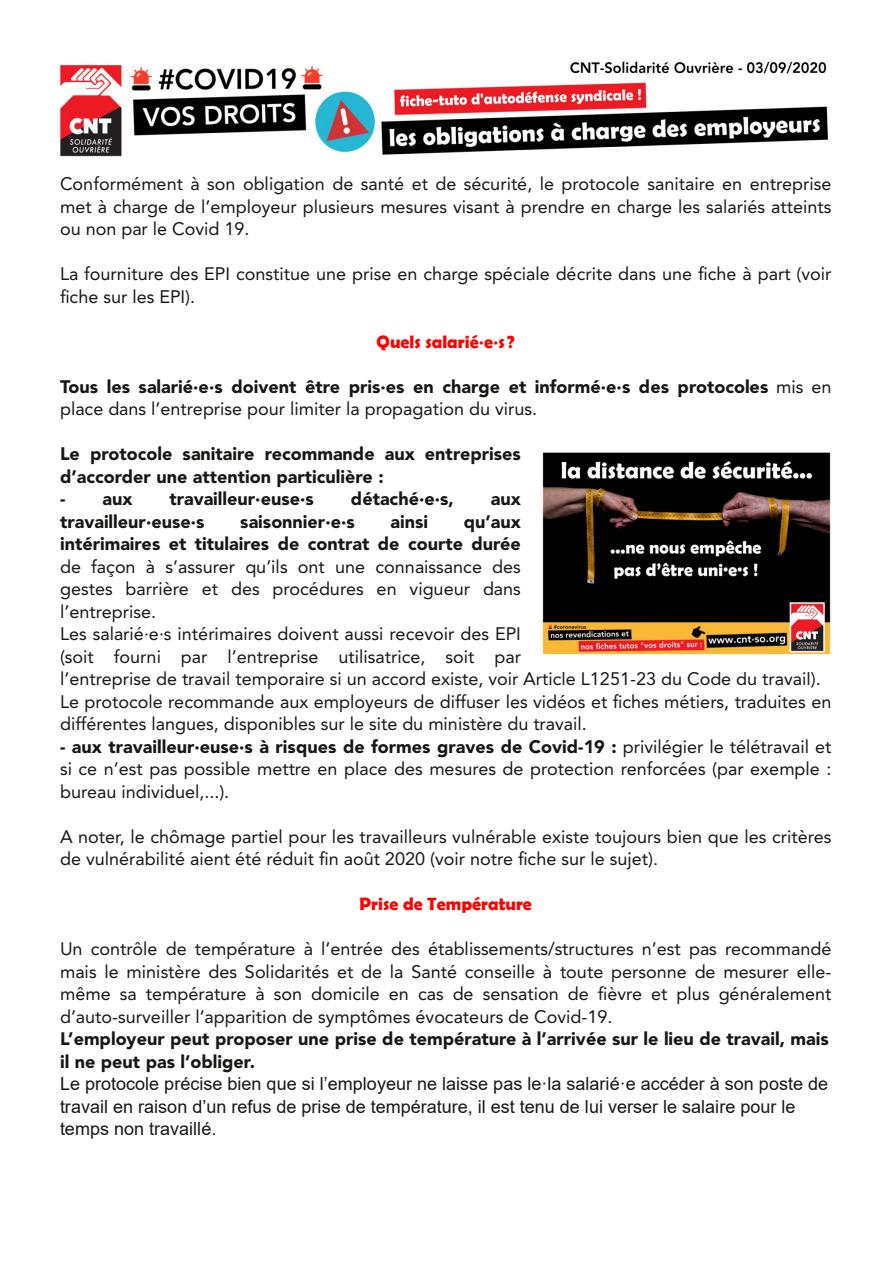
<style>
.page{position:relative;width:893px;height:1263px;background:#fff}
.page>*{position:absolute;margin:0;border:0;box-sizing:border-box;transform-origin:0 0}
.t1{font:18px/22.5px "Avenir LT Std";color:#181715;text-align:justify}
.t2{font:900 18px/22.5px "Avenir LT Std";color:#181715}
.t3{font:18px/22.5px "Arial";color:#181715}
.t4{font:700 18px "Berlin Sans FB Demi";color:#f00}
.s1{font-family:"Avenir LT Std";font-weight:900}
.s2{font-weight:400}
.s3{font-weight:900}
.s4{font-family:"Arial"}
</style>
<div class="page">
<img style="left:542px;top:452px;width:289px;height:203px">
<img style="left:60px;top:61px;width:768px;height:96px">
<p class="t1" style="left:60px;top:174px;width:773px">Conformément à son obligation de santé et de sécurité, le protocole sanitaire en entreprise met à charge de l’employeur plusieurs mesures visant à prendre en charge les salariés atteints ou non par le Covid 19.</p>
<p class="t1" style="left:60px;top:264px;width:773px">La fourniture des EPI constitue une prise en charge spéciale décrite dans une fiche à part (voir fiche sur les EPI).</p>
<p class="t4" style="left:377px;top:331px;width:140px">Quels salarié<span class="s1">·</span>e<span class="s1">·</span>s ?</p>
<p class="t2" style="left:60px;top:377px;width:773px">Tous les salarié·e·s doivent être pris·es en charge et informé·e·s des protocoles <span class="s2">mis en place dans l’entreprise pour limiter la propagation du virus.</span></p>
<p class="t2" style="left:60px;top:444px;width:462px">Le protocole sanitaire recommande aux entreprises d’accorder une attention particulière :</p>
<p class="t2" style="left:60px;top:489px;width:74px">- aux</p>
<p class="t2" style="left:169px;top:489px;width:146px">travailleur·euse·s</p>
<p class="t2" style="left:351px;top:489px;width:104px">détaché·e·s,</p>
<p class="t2" style="left:491px;top:489px;width:31px">aux</p>
<p class="t2" style="left:60px;top:512px;width:146px">travailleur·euse·s</p>
<p class="t2" style="left:240px;top:512px;width:116px">saisonnier·e·s</p>
<p class="t2" style="left:390px;top:512px;width:39px">ainsi</p>
<p class="t2" style="left:60px;top:512px;width:462px;text-align:right">qu’aux<br>intérimaires et titulaires de contrat de courte durée</p>
<p class="t1" style="left:60px;top:557px;width:773px;text-align:left">de façon à s’assurer qu’ils ont une connaissance des<br>gestes barrière et des procédures en vigueur dans<br>l’entreprise.<br>Les salarié·e·s intérimaires doivent aussi recevoir des EPI<br>(soit fourni par l’entreprise utilisatrice, soit par<br>l’entreprise de travail temporaire si un accord existe, voir Article L1251-23 du Code du travail).<br>Le protocole recommande aux employeurs de diffuser les vidéos et fiches métiers, traduites en différentes langues, disponibles sur le site du ministère du travail.</p>
<p class="t1" style="left:60px;top:737px;width:773px"><span class="s3">- aux travailleur·euse·s à risques de formes graves de Covid-19 :</span> privilégier le télétravail et si ce n’est pas possible mettre en place des mesures de protection renforcées (par exemple : bureau individuel,...).</p>
<p class="t1" style="left:60px;top:827px;width:773px">A noter, le chômage partiel pour les travailleurs vulnérable existe toujours bien que les critères de vulnérabilité aient été réduit fin août 2020 (voir notre fiche sur le sujet)<span class="s4">.</span></p>
<p class="t4" style="left:360px;top:893px;width:174px">Prise de Température</p>
<p class="t1" style="left:60px;top:939px;width:773px">Un contrôle de température à l’entrée des établissements/structures n’est pas recommandé mais le ministère des Solidarités et de la Santé conseille à toute personne de mesurer elle&shy;même sa température à son domicile en cas de sensation de fièvre et plus généralement d’auto-surveiller l’apparition de symptômes évocateurs de Covid-19.</p>
<p class="t2" style="left:60px;top:1029px;width:770px">L’employeur peut proposer une prise de température à l’arrivée sur le lieu de travail, mais il ne peut pas l’obliger.</p>
<p class="t3" style="left:60px;top:1073px;width:769px">Le protocole précise bien que si l’employeur ne laisse pas leꞏla salariéꞏe accéder à son poste de travail en raison d’un refus de prise de température, il est tenu de lui verser le salaire pour le temps non travaillé.</p>
</div>
